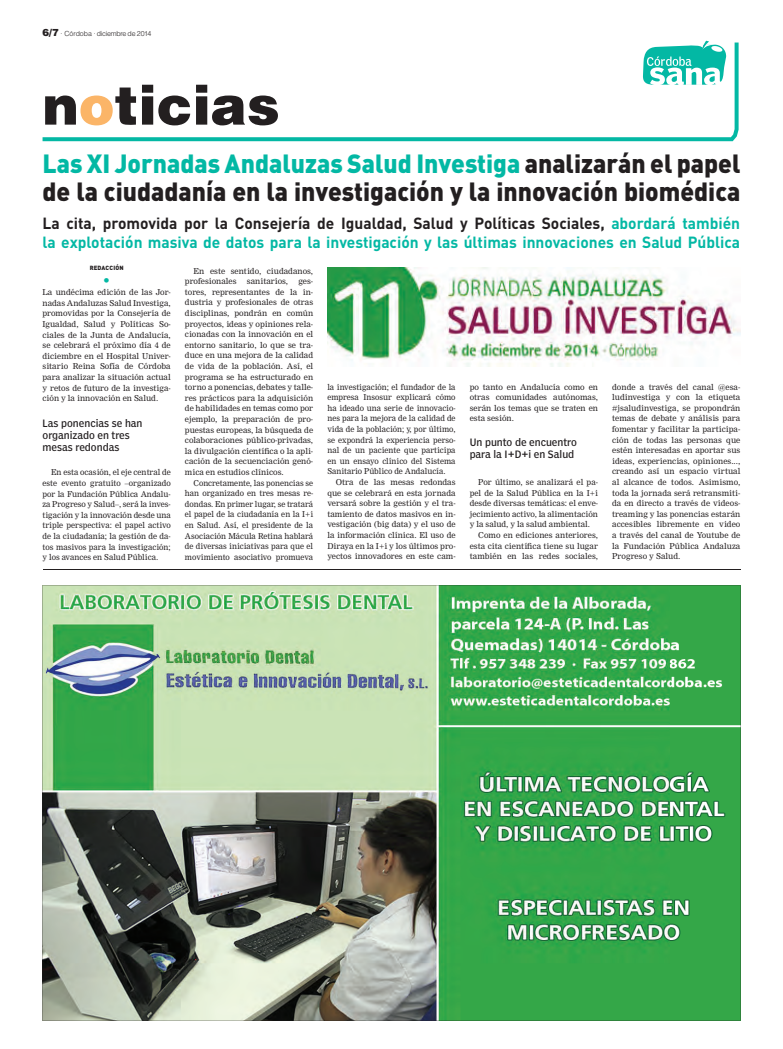
<style>
.page{position:relative;width:783px;height:1049px;background:#fff}
.page>*{position:absolute;margin:0;border:0;box-sizing:border-box;transform-origin:0 0}
.t1{font:900 54px "Helvetica";color:#231f20}
.t2{font:900 26px/28px "DIN";color:#231f20;scale:.95 1}
.t3{font:700 16px/19px "DIN";color:#03b8a4}
.t4{font:14px "DIN";color:#03b8a4}
.t5{font:condensed 10px/12px "Poynter Agate One";color:#231f20}
.t6{font:8px/10.6px "Nimrod";color:#231f20;text-align:justify}
.t7{font:8px/10.6px "Nimrod";color:#231f20;text-align:justify;scale:.96 1}
.t8{font:300 7px "Helvetica";letter-spacing:-.035em;color:#231f20}
.t9{font:900 6px "DIN";letter-spacing:.025em;color:#231f20}
.s1{font-weight:900;font-size:10px}
.s2{color:#fbb568}
.s3{color:#03b8a4}
.s4{color:#231f20}
</style>
<div class="page">
<svg style="left:43px;top:43px;width:695px;height:98px"></svg>
<svg style="left:642px;top:41px;width:84px;height:44px"></svg>
<hr style="left:43px;top:569px;width:697px;height:1px;background:#231f20">
<img style="left:43px;top:585px;width:697px;height:436px">
<img style="left:327px;top:267px;width:413px;height:99px">
<p class="t8" style="left:43px;top:31px;width:110px"><span class="s1">6/7</span> · Córdoba · diciembre de 2014</p>
<h1 class="t1" style="left:43px;top:86px;width:239px">n<span class="s2">o</span>ticias</h1>
<h2 class="t2" style="left:43px;top:152px;width:736px"><span class="s3">Las XI Jornadas Andaluzas Salud Investiga</span> analizarán el papel de la ciudadanía en la investigación y la innovación biomédica</h2>
<h3 class="t3" style="left:43px;top:216px;width:699px"><span class="s4">La cita, promovida por la Consejería de Igualdad, Salud y Políticas Sociales,</span> abordará también la explotación masiva de datos para la investigación y las últimas innovaciones en Salud Pública</h3>
<p class="t6" style="left:185px;top:266px;width:130px;text-indent:9px">En este sentido, ciudadanos, profesionales</p>
<p class="t9" style="left:90px;top:266px;width:35px">REDACCIÓN</p>
<h3 class="t4" style="left:103px;top:274px;width:9px">•</h3>
<p class="t6" style="left:43px;top:287px;width:130px">La undécima edición de las Jor&shy;nadas Andaluzas Salud Investiga, promovidas por la Consejería de Igualdad, Salud y Políticas So&shy;ciales de la Junta de Andalucía, se celebrará el próximo día 4 de diciembre en el Hospital Univer&shy;sitario Reina Sofía de Córdoba para analizar la situación actual y retos de futuro de la investiga&shy;ción y la innovación en Salud.</p>
<p class="t6" style="left:247px;top:277px;width:43px">sanitarios,</p>
<p class="t6" style="left:185px;top:277px;width:130px;text-indent:113px">ges&shy;tores, representantes de la in&shy;dustria y profesionales de otras disciplinas, pondrán en común proyectos, ideas y opiniones rela&shy;cionadas con la innovación en el entorno sanitario, lo que se tra&shy;duce en una mejora de la calidad de vida de la población. Así, el programa se ha estructurado en torno a ponencias, debates y talle&shy;res prácticos para la adquisición de habilidades en temas como por ejemplo, la preparación de pro&shy;puestas europeas, la búsqueda de colaboraciones público-privadas, la divulgación científica o la apli&shy;cación de la secuenciación genó&shy;mica en estudios clínicos.</p>
<p class="t7" style="left:185px;top:478px;width:135px;text-indent:9px">Concretamente, las ponencias se han organizado en tres mesas re&shy;dondas. En primer lugar, se tratará el papel de la ciudadanía en la I+i en Salud. Así, el presidente de la Asociación Mácula Retina hablará de diversas iniciativas para que el movimiento asociativo promueva</p>
<p class="t7" style="left:327px;top:382px;width:135px">la investigación; el fundador de la empresa Insosur explicará cómo ha ideado una serie de innovacio&shy;nes para la mejora de la calidad de vida de la población; y, por último, se expondrá la experiencia perso&shy;nal de un paciente que participa en un ensayo clínico del Sistema Sanitario Público de Andalucía.</p>
<p class="t6" style="left:327px;top:477px;width:130px;text-indent:9px">Otra de las mesas redondas que se celebrará en esta jornada versará sobre la gestión y el tra&shy;tamiento de datos masivos en in&shy;vestigación (big data) y el uso de la información clínica. El uso de Diraya en la I+i y los últimos pro&shy;yectos innovadores en este cam-</p>
<p class="t6" style="left:469px;top:382px;width:130px">po tanto en Andalucía como en otras comunidades autónomas, serán los temas que se traten en esta sesión.</p>
<p class="t6" style="left:612px;top:382px;width:130px">donde a través del canal @esa&shy;ludinvestiga y con la etiqueta #jsaludinvestiga, se propondrán temas de debate y análisis para fomentar y facilitar la participa&shy;ción de todas las personas que estén interesadas en aportar sus ideas, experiencias, opiniones..., creando así un espacio virtual al alcance de todos. Asimismo, toda la jornada será retransmiti&shy;da en directo a través de videos&shy;treaming y las ponencias estarán accesibles libremente en video a través del canal de Youtube de la Fundación Pública Andaluza Progreso y Salud.</p>
<p class="t5" style="left:43px;top:418px;width:101px">Las ponencias se han organizado en tres mesas redondas</p>
<p class="t5" style="left:469px;top:437px;width:109px">Un punto de encuentro para la I+D+i en Salud</p>
<p class="t6" style="left:43px;top:468px;width:130px;text-indent:9px">En esta ocasión, el eje central de este evento gratuito –organizado por la Fundación Pública Andalu&shy;za Progreso y Salud–, será la inves&shy;tigación y la innovación desde una triple perspectiva: el papel activo de la ciudadanía; la gestión de da&shy;tos masivos para la investigación; y los avances en Salud Pública.</p>
<p class="t6" style="left:478px;top:477px;width:121px">Por último, se analizará el pa-</p>
<p class="t6" style="left:469px;top:488px;width:130px">pel de la Salud Pública en la I+i</p>
<p class="t6" style="left:469px;top:499px;width:130px">desde diversas temáticas: el enve-</p>
<p class="t6" style="left:469px;top:509px;width:130px">jecimiento activo, la alimentación</p>
<p class="t6" style="left:469px;top:520px;width:122px">y la salud, y la salud ambiental.</p>
<p class="t6" style="left:478px;top:530px;width:121px">Como en ediciones anteriores,</p>
<p class="t6" style="left:469px;top:541px;width:130px">esta cita científica tiene su lugar</p>
<p class="t6" style="left:469px;top:552px;width:130px">también en las redes sociales,</p>
</div>
